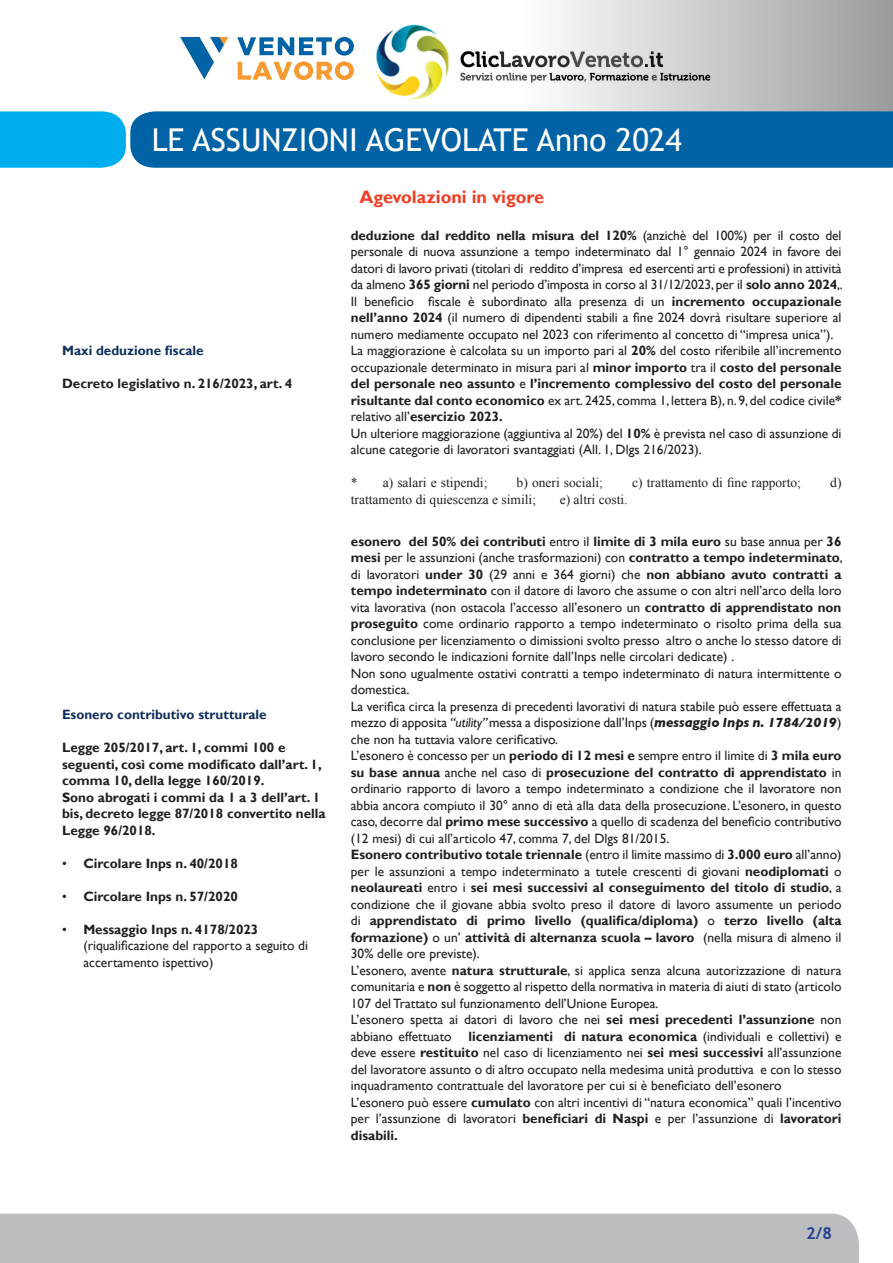
<style>
.page{position:relative;width:893px;height:1263px;background:#fff}
.page>*{position:absolute;margin:0;border:0;box-sizing:border-box;transform-origin:0 0}
.t1{font:31.5px "Trebuchet MS";color:#fff}
.t2{font:700 18px "Gill Sans";color:#ef3e24}
.t3{font:700 16.5px "Trebuchet MS";color:#253f8e}
.t4{font:13.5px/16.5px "Gill Sans";color:#231f20}
.t5{font:700 13.5px/16.5px "Gill Sans";color:#231f20}
.t6{font:13.5px "Times New Roman";color:#231f20}
.t7{font:700 13.5px "Gill Sans";color:#102f5d}
.s1{font-weight:400}
.s2{font-weight:700}
.s3{font-style:italic}
.s4{font-weight:700;font-style:italic}
.s5{font-style:inherit}
</style>
<div class="page">
<div style="left:428px;top:0;width:465px;height:111px;background:linear-gradient(to right,#fff,#9d9fa2)"></div>
<img style="left:376px;top:19px;width:339px;height:88px">
<img style="left:180px;top:36px;width:174px;height:44px">
<svg style="left:0;top:111px;width:893px;height:57px;background:#0670b1"></svg>
<div style="left:0;top:1213px;width:859px;height:50px;background:#bcbdc0"></div>
<h1 class="t1" style="left:152px;top:121px;width:532px">LE ASSUNZIONI AGEVOLATE Anno 2024</h1>
<p class="t7" style="left:62px;top:342px;width:143px">Maxi deduzione fiscale</p>
<p class="t5" style="left:62px;top:376px;width:232px">Decreto legislativo n. 216/2023, art. 4</p>
<p class="t7" style="left:62px;top:706px;width:206px">Esonero contributivo strutturale</p>
<p class="t5" style="left:62px;top:740px;width:265px">Legge 205/2017, art. 1, commi 100 e seguenti, così come modificato dall’art. 1, comma 10, della legge 160/2019.<br>Sono abrogati i commi da 1 a 3 dell’art. 1 bis, decreto legge 87/2018 convertito nella Legge 96/2018.</p>
<p class="t5" style="left:62px;top:855px;width:177px"><span class="s1">•</span> Circolare Inps n. 40/2018</p>
<p class="t5" style="left:62px;top:888px;width:177px"><span class="s1">•</span> Circolare Inps n. 57/2020</p>
<p class="t4" style="left:83px;top:921px;width:226px;text-indent:-21px">• <span class="s2">Messaggio Inps n. 4178/2023 </span>(riqualificazione del rapporto a seguito di accertamento ispettivo)</p>
<h2 class="t2" style="left:360px;top:186px;width:186px">Agevolazioni in vigore</h2>
<p class="t4" style="left:351px;top:227px;width:493px"><span class="s2">deduzione dal reddito nella misura del 120%</span> (anzichè del 100%) per il costo del personale di nuova assunzione a tempo indeterminato dal 1° gennaio 2024 in favore dei datori di lavoro privati (titolari di reddito d’impresa ed esercenti arti e professioni) in attività da almeno <span class="s2">365 giorni</span> nel periodo d’imposta in corso al 31/12/2023, per il <span class="s2">solo anno 2024</span>,.<br>Il beneficio fiscale è subordinato alla presenza di un <span class="s2">incremento occupazionale nell’anno 2024</span> (il numero di dipendenti stabili a fine 2024 dovrà risultare superiore al numero mediamente occupato nel 2023 con riferimento al concetto di “impresa unica”).<br>La maggiorazione è calcolata su un importo pari al <span class="s2">20%</span> del costo riferibile all’incremento occupazionale determinato in misura pari al <span class="s2">minor importo</span> tra il <span class="s2">costo del personale del personale neo assunto</span> e <span class="s2">l’incremento complessivo del costo del personale risultante dal conto economico</span> ex art. 2425, comma 1, lettera B), n. 9, del codice civile<span class="s2">* </span>relativo all’<span class="s2">esercizio 2023.<br></span>Un ulteriore maggiorazione (aggiuntiva al 20%) del <span class="s2">10%</span> è prevista nel caso di assunzione di alcune categorie di lavoratori svantaggiati (All. 1, Dlgs 216/2023).</p>
<p class="t6" style="left:351px;top:473px;width:138px">* a) salari e stipendi;</p>
<p class="t6" style="left:517px;top:473px;width:88px">b) oneri sociali;</p>
<p class="t6" style="left:632px;top:473px;width:170px">c) trattamento di fine rapporto;</p>
<p class="t6" style="left:830px;top:473px;width:13px">d)</p>
<p class="t6" style="left:351px;top:490px;width:187px">trattamento di quiescenza e simili;</p>
<p class="t6" style="left:560px;top:490px;width:69px">e) altri costi.</p>
<p class="t4" style="left:351px;top:533px;width:493px"><span class="s2">esonero del 50% dei contributi</span> entro il <span class="s2">limite di 3 mila euro</span> su base annua per <span class="s2">36 mesi</span> per le assunzioni (anche trasformazioni) con <span class="s2">contratto a tempo indeterminato</span>, di lavoratori <span class="s2">under 30</span> (29 anni e 364 giorni) che <span class="s2">non abbiano avuto contratti a tempo indeterminato</span> con il datore di lavoro che assume o con altri nell’arco della loro vita lavorativa (non ostacola l’accesso all’esonero un <span class="s2">contratto di apprendistato non proseguito</span> come ordinario rapporto a tempo indeterminato o risolto prima della sua conclusione per licenziamento o dimissioni svolto presso altro o anche lo stesso datore di lavoro secondo le indicazioni fornite dall’Inps nelle circolari dedicate) .<br>Non sono ugualmente ostativi contratti a tempo indeterminato di natura intermittente o domestica.<br>La verifica circa la presenza di precedenti lavorativi di natura stabile può essere effettuata a mezzo di apposita <span class="s3">“utility”</span> messa a disposizione dall’Inps (<span class="s4">messaggio Inps n. 1784/2019</span><span class="s5">) che non ha tuttavia valore cerificativo.<br>L’esonero è concesso per un</span> <span class="s2">periodo di 12 mesi e</span> <span class="s5">sempre entro il limite di</span> <span class="s2">3 mila euro su base annua</span> anche nel caso di <span class="s2">prosecuzione del contratto di apprendistato</span> in ordinario rapporto di lavoro a tempo indeterminato a condizione che il lavoratore non abbia ancora compiuto il 30° anno di età alla data della prosecuzione. L’esonero, in questo caso, decorre dal <span class="s2">primo mese successivo</span> a quello di scadenza del beneficio contributivo (12 mesi) di cui all’articolo 47, comma 7, del Dlgs 81/2015.<br><span class="s2">Esonero contributivo totale triennale</span> (entro il limite massimo di <span class="s2">3.000 euro</span> all’anno) per le assunzioni a tempo indeterminato a tutele crescenti di giovani <span class="s2">neodiplomati</span> o <span class="s2">neolaureati</span> entro i <span class="s2">sei mesi successivi al conseguimento del titolo di studio</span>, a condizione che il giovane abbia svolto preso il datore di lavoro assumente un periodo di <span class="s2">apprendistato di primo livello (qualifica/diploma)</span> o <span class="s2">terzo livello (alta formazione)</span> o un’ <span class="s2">attività di alternanza scuola – lavoro</span> (nella misura di almeno il 30% delle ore previste).<br>L’esonero, avente <span class="s2">natura strutturale</span>, si applica senza alcuna autorizzazione di natura comunitaria e <span class="s2">non</span> è soggetto al rispetto della normativa in materia di aiuti di stato (articolo 107 del Trattato sul funzionamento dell’Unione Europea.<br>L’esonero spetta ai datori di lavoro che nei <span class="s2">sei mesi precedenti l’assunzione</span> non abbiano effettuato <span class="s2">licenziamenti di natura economica</span> (individuali e collettivi) e deve essere <span class="s2">restituito</span> nel caso di licenziamento nei <span class="s2">sei mesi successivi</span> all’assunzione del lavoratore assunto o di altro occupato nella medesima unità produttiva e con lo stesso inquadramento contrattuale del lavoratore per cui si è beneficiato dell’esonero<br>L’esonero può essere <span class="s2">cumulato</span> con altri incentivi di “natura economica” quali l’incentivo per l’assunzione di lavoratori <span class="s2">beneficiari di Naspi</span> e per l’assunzione di <span class="s2">lavoratori disabili.</span></p>
<p class="t3" style="left:806px;top:1223px;width:27px">2/8</p>
</div>
